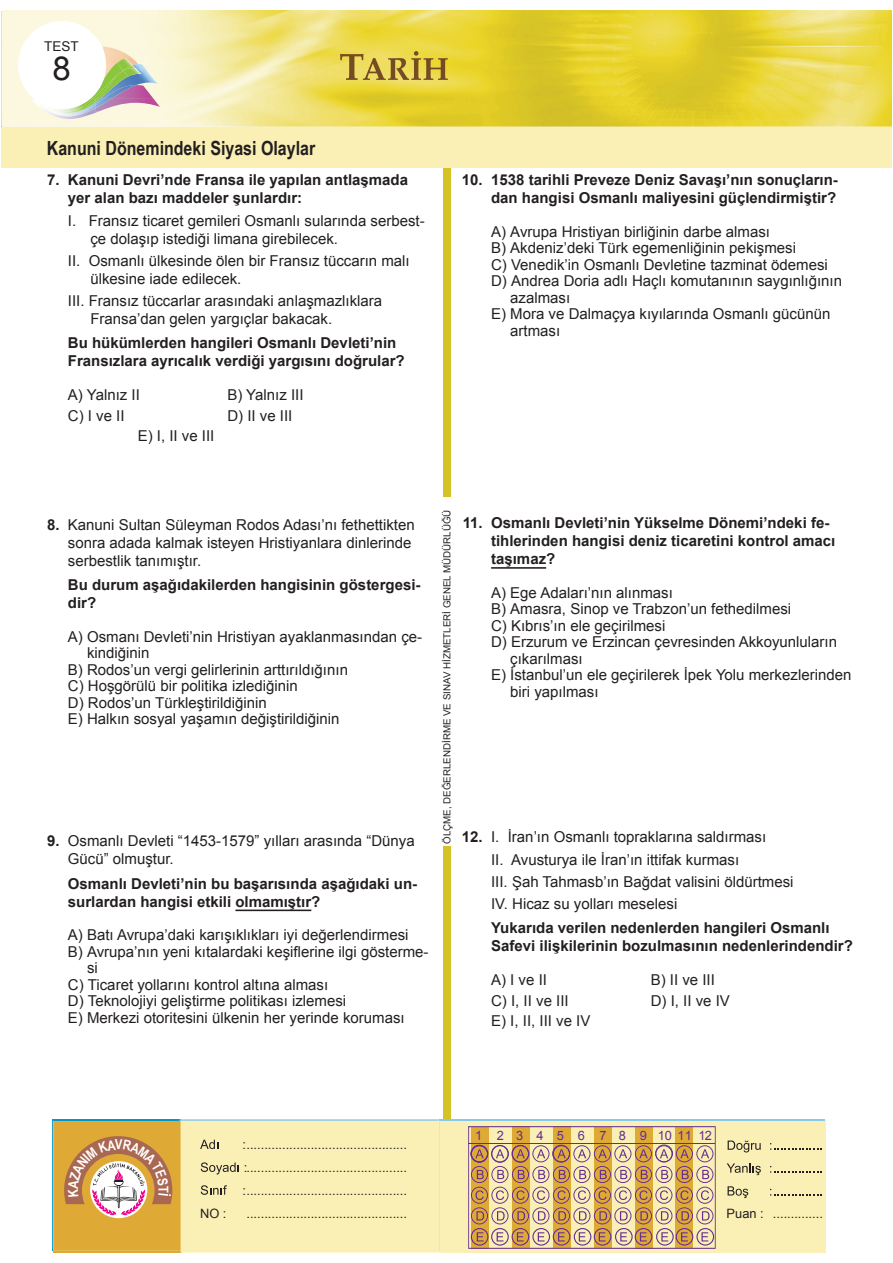
<style>
.page{position:relative;width:893px;height:1263px;background:#fff}
.page>*{position:absolute;margin:0;border:0;box-sizing:border-box;transform-origin:0 0}
.t1{font:33px "Arial";color:#231f20}
.t2{font:700 19.5px "Arial Narrow";color:#231f20}
.MADDELİ2_REGULAR{font:15px/18px "Arial";color:#231f20}
.SORU_CÜMLESİ{font:700 15px/18px "Arial";color:#231f20}
.CEVAP_SERBEST{font:15px "Arial";color:#231f20}
.t3{font:13.5px "Arial";color:#231f20}
.t4{font:12.9px/23px "Arial";color:#231f20;text-align:justify}
.t5{font:12.9px "Arial";color:#652d91}
.t6{font:9.75px "Arial";color:#231f20}
.s1{font-weight:700}
</style>
<div class="page">
<div style="left:443px;top:846px;width:8px;height:349px;background:#d5c325"></div>
<div style="left:443px;top:148px;width:8px;height:348px;background:#d5c325"></div>
<img style="left:2px;top:10px;width:890px;height:117px">
<div style="left:440px;top:1121px;width:385px;height:132px;background:#faf0b5"></div>
<svg style="left:54px;top:1121px;width:386px;height:131px;background:#f4e29c"></svg>
<svg style="left:727px;top:1140px;width:34px;height:12px"></svg>
<svg style="left:770px;top:1143px;width:52px;height:7px"></svg>
<svg style="left:726px;top:1163px;width:35px;height:12px"></svg>
<svg style="left:770px;top:1166px;width:52px;height:6px"></svg>
<svg style="left:727px;top:1186px;width:21px;height:12px"></svg>
<svg style="left:770px;top:1188px;width:52px;height:7px"></svg>
<svg style="left:200px;top:1140px;width:18px;height:9px"></svg>
<svg style="left:201px;top:1162px;width:38px;height:12px"></svg>
<svg style="left:201px;top:1185px;width:26px;height:10px"></svg>
<svg style="left:468px;top:1126px;width:248px;height:123px"></svg>
<img style="left:102px;top:46px;width:36px;height:13px">
<img style="left:30px;top:99px;width:69px;height:20px">
<img style="left:31px;top:64px;width:127px;height:35px">
<img style="left:32px;top:99px;width:63px;height:17px">
<img style="left:95px;top:99px;width:16px;height:10px">
<img style="left:106px;top:59px;width:11px;height:12px">
<img style="left:56px;top:112px;width:39px;height:1px">
<img style="left:105px;top:71px;width:36px;height:28px">
<svg style="left:33px;top:99px;width:15px;height:12px"></svg>
<img style="left:48px;top:105px;width:47px;height:7px">
<svg style="left:81px;top:98px;width:22px;height:7px"></svg>
<img style="left:92px;top:75px;width:26px;height:24px">
<svg style="left:117px;top:57px;width:26px;height:20px"></svg>
<div style="left:18px;top:21px;width:88px;height:88px;background:#fff;border-radius:50%"></div>
<div style="left:1px;top:127px;width:891px;height:41px;background:#faf0b5"></div>
<svg style="left:339px;top:51px;width:203px;height:29px;background:#d4bd39"></svg>
<hr style="left:235px;top:909px;width:76px;height:2px;background:#231f20">
<hr style="left:491px;top:567px;width:55px;height:2px;background:#231f20">
<svg style="left:63px;top:1135px;width:109px;height:80px"></svg>
<p class="t3" style="left:55px;top:36px;width:36px">TEST</p>
<h1 class="t1" style="left:54px;top:44px;width:38px">23</h1>
<p class="t3" style="left:44px;top:38px;width:36px">TEST</p>
<h1 class="t1" style="left:52px;top:47px;width:20px">8</h1>
<h2 class="t2" style="left:49px;top:133px;width:292px">Precautionary Measures - Preferences</h2>
<h2 class="t2" style="left:47px;top:133px;width:270px">Kanuni Dönemindeki Siyasi Olaylar</h2>
<p class="SORU_CÜMLESİ" style="left:68px;top:171px;width:342px;text-indent:-21px">7. Kanuni Devri’nde Fransa ile yapılan antlaşmada yer alan bazı maddeler şunlardır:</p>
<p class="MADDELİ2_REGULAR" style="left:90px;top:211px;width:336px;text-indent:-23px">I. Fransız ticaret gemileri Osmanlı sularında serbest&shy;çe dolaşıp istediği limana girebilecek.</p>
<p class="MADDELİ2_REGULAR" style="left:90px;top:252px;width:321px;text-indent:-23px">II. Osmanlı ülkesinde ölen bir Fransız tüccarın malı ülkesine iade edilecek.</p>
<p class="MADDELİ2_REGULAR" style="left:90px;top:292px;width:293px;text-indent:-23px">III. Fransız tüccarlar arasındaki anlaşmazlıklara<br>Fransa’dan gelen yargıçlar bakacak.</p>
<p class="SORU_CÜMLESİ" style="left:68px;top:335px;width:338px">Bu hükümlerden hangileri Osmanlı Devleti’nin<br>Fransızlara ayrıcalık verdiği yargısını doğrular?</p>
<p class="CEVAP_SERBEST" style="left:68px;top:385px;width:73px">A) Yalnız II</p>
<p class="CEVAP_SERBEST" style="left:227px;top:385px;width:78px">B) Yalnız III</p>
<p class="CEVAP_SERBEST" style="left:68px;top:406px;width:58px">C) I ve II</p>
<p class="CEVAP_SERBEST" style="left:227px;top:406px;width:67px">D) II ve III</p>
<p class="CEVAP_SERBEST" style="left:138px;top:426px;width:78px">E) I, II ve III</p>
<p class="SORU_CÜMLESİ" style="left:462px;top:171px;width:377px;text-align:right">10. 1538 tarihli Preveze Deniz Savaşı’nın sonuçların&shy;dan hangisi Osmanlı maliyesini güçlendirmiştir?</p>
<p class="MADDELİ2_REGULAR" style="left:491px;top:223px;width:280px">A) Avrupa Hristiyan birliğinin darbe alması</p>
<p class="MADDELİ2_REGULAR" style="left:491px;top:239px;width:306px">B) Akdeniz’deki Türk egemenliğinin pekişmesi</p>
<p class="MADDELİ2_REGULAR" style="left:491px;top:256px;width:338px">C) Venedik’in Osmanlı Devletine tazminat ödemesi</p>
<p class="MADDELİ2_REGULAR" style="left:510px;top:273px;width:333px;line-height:16.5px;text-indent:-19px">D) Andrea Doria adlı Haçlı komutanının saygınlığının azalması</p>
<p class="MADDELİ2_REGULAR" style="left:510px;top:306px;width:322px;line-height:16.5px;text-indent:-19px">E) Mora ve Dalmaçya kıyılarında Osmanlı gücünün artması</p>
<p class="MADDELİ2_REGULAR" style="left:68px;top:515px;width:348px;text-indent:-21px"><span class="s1">8.</span> Kanuni Sultan Süleyman Rodos Adası’nı fethettikten sonra adada kalmak isteyen Hristiyanlara dinlerinde serbestlik tanımıştır.</p>
<p class="SORU_CÜMLESİ" style="left:68px;top:576px;width:354px">Bu durum aşağıdakilerden hangisinin göstergesi&shy;dir?</p>
<p class="MADDELİ2_REGULAR" style="left:87px;top:628px;width:337px;line-height:16.5px;text-indent:-19px">A) Osmanı Devleti’nin Hristiyan ayaklanmasından çe&shy;kindiğinin</p>
<p class="MADDELİ2_REGULAR" style="left:68px;top:660px;width:282px">B) Rodos’un vergi gelirlerinin arttırıldığının</p>
<p class="MADDELİ2_REGULAR" style="left:68px;top:677px;width:232px">C) Hoşgörülü bir politika izlediğinin</p>
<p class="MADDELİ2_REGULAR" style="left:68px;top:693px;width:200px">D) Rodos’un Türkleştirildiğinin</p>
<p class="MADDELİ2_REGULAR" style="left:68px;top:710px;width:273px">E) Halkın sosyal yaşamın değiştirildiğinin</p>
<p class="MADDELİ2_REGULAR" style="left:68px;top:832px;width:348px;text-indent:-21px"><span class="s1">9.</span> Osmanlı Devleti “1453-1579” yılları arasında “Dünya<br>Gücü” olmuştur.</p>
<p class="SORU_CÜMLESİ" style="left:68px;top:875px;width:351px">Osmanlı Devleti’nin bu başarısında aşağıdaki un&shy;surlardan hangisi etkili olmamıştır?</p>
<p class="MADDELİ2_REGULAR" style="left:68px;top:926px;width:342px">A) Batı Avrupa’daki karışıklıkları iyi değerlendirmesi</p>
<p class="MADDELİ2_REGULAR" style="left:87px;top:943px;width:343px;line-height:16.5px;text-indent:-19px">B) Avrupa’nın yeni kıtalardaki keşiflerine ilgi gösterme&shy;si</p>
<p class="MADDELİ2_REGULAR" style="left:68px;top:975px;width:262px">C) Ticaret yollarını kontrol altına alması</p>
<p class="MADDELİ2_REGULAR" style="left:68px;top:992px;width:280px">D) Teknolojiyi geliştirme politikası izlemesi</p>
<p class="MADDELİ2_REGULAR" style="left:68px;top:1008px;width:338px">E) Merkezi otoritesini ülkenin her yerinde koruması</p>
<p class="t6" style="left:441px;top:844px;width:336px;rotate:-90deg">ÖLÇME, DEĞERLENDİRME VE SINAV HİZMETLERİ GENEL MÜDÜRLÜĞÜ</p>
<p class="SORU_CÜMLESİ" style="left:491px;top:514px;width:346px;text-indent:-28px">11. Osmanlı Devleti’nin Yükselme Dönemi’ndeki fe&shy;tihlerinden hangisi deniz ticaretini kontrol amacı taşımaz?</p>
<p class="MADDELİ2_REGULAR" style="left:491px;top:583px;width:183px">A) Ege Adaları’nın alınması</p>
<p class="MADDELİ2_REGULAR" style="left:491px;top:600px;width:302px">B) Amasra, Sinop ve Trabzon’un fethedilmesi</p>
<p class="MADDELİ2_REGULAR" style="left:491px;top:616px;width:176px">C) Kıbrıs’ın ele geçirilmesi</p>
<p class="MADDELİ2_REGULAR" style="left:510px;top:634px;width:328px;line-height:16.5px;text-indent:-19px">D) Erzurum ve Erzincan çevresinden Akkoyunluların çıkarılması</p>
<p class="MADDELİ2_REGULAR" style="left:510px;top:667px;width:343px;line-height:16.5px;text-indent:-19px">E) İstanbul’un ele geçirilerek İpek Yolu merkezlerinden biri yapılması</p>
<p class="MADDELİ2_REGULAR" style="left:462px;top:828px;width:306px"><span class="s1">12.</span> I. İran’ın Osmanlı topraklarına saldırması</p>
<p class="MADDELİ2_REGULAR" style="left:491px;top:850px;width:250px">II. Avusturya ile İran’ın ittifak kurması</p>
<p class="MADDELİ2_REGULAR" style="left:491px;top:873px;width:304px">III. Şah Tahmasb’ın Bağdat valisini öldürtmesi</p>
<p class="MADDELİ2_REGULAR" style="left:491px;top:895px;width:188px">IV. Hicaz su yolları meselesi</p>
<p class="SORU_CÜMLESİ" style="left:491px;top:919px;width:363px">Yukarıda verilen nedenlerden hangileri Osmanlı<br>Safevi ilişkilerinin bozulmasının nedenlerindendir?</p>
<p class="CEVAP_SERBEST" style="left:491px;top:970px;width:57px">A) I ve II</p>
<p class="CEVAP_SERBEST" style="left:651px;top:970px;width:66px">B) II ve III</p>
<p class="CEVAP_SERBEST" style="left:491px;top:990px;width:79px">C) I, II ve III</p>
<p class="CEVAP_SERBEST" style="left:651px;top:990px;width:81px">D) I, II ve IV</p>
<p class="CEVAP_SERBEST" style="left:491px;top:1011px;width:101px">E) I, II, III ve IV</p>
<p class="t4" style="left:242px;top:1133px;width:166px">:............................................. :............................................. :.............................................</p>
<p class="t4" style="left:367px;top:1177px;width:5px">.</p>
<p class="t4" style="left:200px;top:1202px;width:28px">NO :</p>
<p class="t4" style="left:246px;top:1202px;width:162px">.............................................</p>
<p class="t5" style="left:475px;top:1127px;width:238px">1 2 3 4 5 6 7 8 9 10 11 12</p>
<p class="t4" style="left:727px;top:1202px;width:98px">Puan : ..............</p>
</div>
